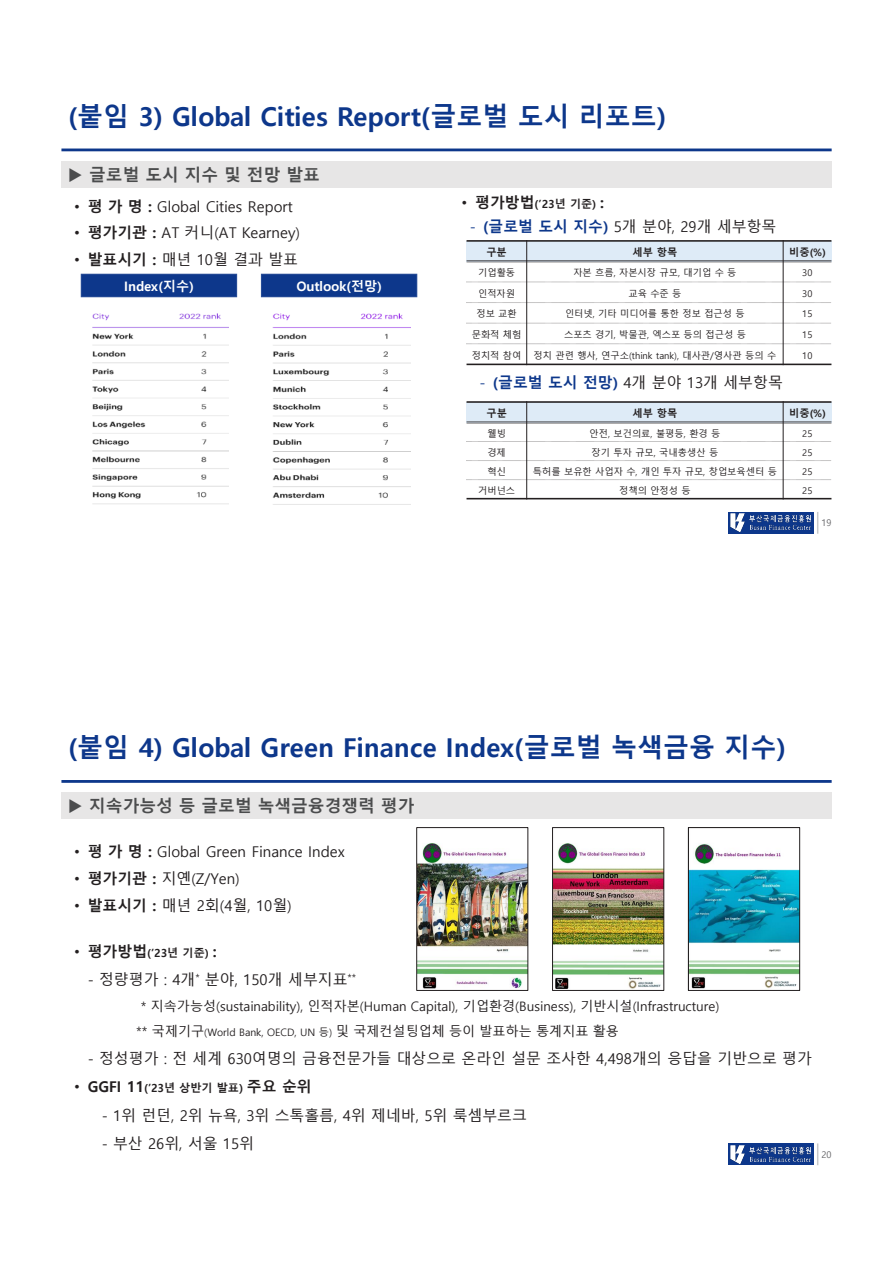
<style>
.page{position:relative;width:893px;height:1263px;background:#fff}
.page>*{position:absolute;margin:0;border:0;box-sizing:border-box;transform-origin:0 0}
.t1{font:700 26.1px "Malgun Gothic";color:#0d378b}
.t2{font:700 16.8px "Malgun Gothic";color:#4b4c4d}
.t3{font:14.85px "Malgun Gothic";color:#231f20}
.t4{font:13.05px/25px "Malgun Gothic";color:#231f20}
.t5{font:700 13.05px "Malgun Gothic";color:#fff}
.t6{font:700 11.1px "Malgun Gothic";color:#231f20}
.t7{font:700 10.35px "Malgun Gothic";color:#231f20}
.t8{font:700 10.2px "Malgun Gothic";color:#231f20}
.t9{font:9.3px "Malgun Gothic";color:#231f20}
.t10{font:9.3px "Malgun Gothic";color:#636366}
.s1{font-family:"Arial"}
.s2{font-weight:700}
.s3{font-family:"Arial";font-weight:400;font-size:14.85px}
.s4{font-size:14.85px}
.s5{color:#0d378b}
.s6{font-weight:700;color:#0d378b}
.s7{font-size:10.2px}
</style>
<div class="page">
<hr style="left:61px;top:149px;width:771px;height:2px;background:#0d378b">
<img style="left:728px;top:512px;width:86px;height:22px">
<svg style="left:817px;top:512px;width:1px;height:22px"></svg>
<div style="left:62px;top:161px;width:770px;height:27px;background:#e7e6e6"></div>
<div style="left:466px;top:402px;width:61px;height:20px;background:#deebf7"></div>
<div style="left:527px;top:402px;width:256px;height:20px;background:#deebf7"></div>
<div style="left:783px;top:402px;width:48px;height:20px;background:#deebf7"></div>
<hr style="left:526px;top:401px;width:1px;height:98px;background:#231f20">
<hr style="left:783px;top:401px;width:1px;height:98px;background:#231f20">
<hr style="left:466px;top:421px;width:365px;height:1px;background:#231f20">
<hr style="left:466px;top:423px;width:365px;height:1px;background:#231f20">
<svg style="left:466px;top:441px;width:365px;height:1px"></svg>
<svg style="left:466px;top:460px;width:365px;height:1px"></svg>
<svg style="left:466px;top:479px;width:365px;height:1px"></svg>
<hr style="left:466px;top:401px;width:365px;height:2px;background:#231f20">
<hr style="left:466px;top:498px;width:365px;height:1px;background:#231f20">
<div style="left:466px;top:241px;width:61px;height:20px;background:#deebf7"></div>
<div style="left:527px;top:241px;width:256px;height:20px;background:#deebf7"></div>
<div style="left:783px;top:241px;width:48px;height:20px;background:#deebf7"></div>
<hr style="left:526px;top:240px;width:1px;height:125px;background:#231f20">
<hr style="left:783px;top:240px;width:1px;height:125px;background:#231f20">
<hr style="left:466px;top:260px;width:365px;height:1px;background:#231f20">
<hr style="left:466px;top:262px;width:365px;height:1px;background:#231f20">
<svg style="left:466px;top:282px;width:365px;height:1px"></svg>
<svg style="left:466px;top:302px;width:365px;height:1px"></svg>
<svg style="left:466px;top:323px;width:365px;height:1px"></svg>
<svg style="left:466px;top:343px;width:365px;height:1px"></svg>
<hr style="left:466px;top:240px;width:365px;height:2px;background:#231f20">
<hr style="left:466px;top:364px;width:365px;height:1px;background:#231f20">
<img style="left:272px;top:313px;width:138px;height:192px">
<img style="left:92px;top:313px;width:136px;height:191px">
<div style="left:81px;top:274px;width:156px;height:23px;background:#0d378b"></div>
<div style="left:81px;top:274px;width:156px;height:23px;border:1px solid #294e98"></div>
<div style="left:261px;top:274px;width:156px;height:23px;background:#0d378b"></div>
<div style="left:261px;top:274px;width:156px;height:23px;border:1px solid #294e98"></div>
<hr style="left:61px;top:780px;width:771px;height:3px;background:#0d378b">
<img style="left:728px;top:1143px;width:86px;height:22px">
<svg style="left:817px;top:1143px;width:1px;height:22px"></svg>
<div style="left:62px;top:792px;width:770px;height:27px;background:#e7e6e6"></div>
<img style="left:554px;top:843px;width:108px;height:146px">
<div style="left:552px;top:827px;width:112px;height:164px;border:1px solid #231f20"></div>
<img style="left:690px;top:843px;width:108px;height:146px">
<div style="left:688px;top:827px;width:112px;height:164px;border:1px solid #231f20"></div>
<img style="left:418px;top:843px;width:108px;height:146px">
<div style="left:416px;top:827px;width:112px;height:164px;border:1px solid #231f20"></div>
<p class="t1" style="left:68px;top:101px;width:600px">(붙임 3) Global Cities Report(글로벌 도시 리포트)</p>
<p class="t2" style="left:68px;top:165px;width:253px">◆ 글로벌 도시 지수 및 전망 발표</p>
<p class="t3" style="left:74px;top:198px;width:220px"><span class="s1">•</span> <span class="s2">평 가 명 :</span> Global Cities Report</p>
<p class="t3" style="left:74px;top:224px;width:227px"><span class="s1">•</span> <span class="s2">평가기관 :</span> AT 커니(AT Kearney)</p>
<p class="t3" style="left:74px;top:251px;width:225px"><span class="s1">•</span> <span class="s2">발표시기 :</span> 매년 10월 결과 발표</p>
<p class="t5" style="left:124px;top:278px;width:71px">Index(지수)</p>
<p class="t5" style="left:296px;top:278px;width:87px">Outlook(전망)</p>
<p class="t6" style="left:462px;top:198px;width:144px"><span class="s3">•</span> <span class="s4">평가방법</span>(’23년 기준) <span class="s4">:</span></p>
<p class="t3" style="left:470px;top:218px;width:308px"><span class="s5">-</span> <span class="s6">(글로벌 도시 지수)</span> 5개 분야, 29개 세부항목</p>
<p class="t8" style="left:486px;top:246px;width:22px">구분</p>
<p class="t8" style="left:633px;top:246px;width:46px">세부 항목</p>
<p class="t8" style="left:789px;top:246px;width:38px">비중(%)</p>
<p class="t9" style="left:478px;top:267px;width:39px">기업활동</p>
<p class="t9" style="left:573px;top:267px;width:165px">자본 흐름, 자본시장 규모, 대기업 수 등</p>
<p class="t9" style="left:802px;top:267px;width:12px">30</p>
<p class="t9" style="left:478px;top:288px;width:39px">인적자원</p>
<p class="t9" style="left:628px;top:288px;width:55px">교육 수준 등</p>
<p class="t9" style="left:802px;top:288px;width:12px">30</p>
<p class="t9" style="left:476px;top:309px;width:42px">정보 교환</p>
<p class="t9" style="left:565px;top:309px;width:181px">인터넷, 기타 미디어를 통한 정보 접근성 등</p>
<p class="t9" style="left:802px;top:309px;width:12px">15</p>
<p class="t9" style="left:472px;top:329px;width:51px">문화적 체험</p>
<p class="t9" style="left:564px;top:329px;width:183px">스포츠 경기, 박물관, 엑스포 등의 접근성 등</p>
<p class="t9" style="left:802px;top:329px;width:12px">15</p>
<p class="t9" style="left:472px;top:350px;width:51px">정치적 참여</p>
<p class="t9" style="left:534px;top:350px;width:244px">정치 관련 행사, 연구소(think tank), 대사관/영사관 등의 수</p>
<p class="t9" style="left:802px;top:350px;width:12px">10</p>
<p class="t3" style="left:480px;top:374px;width:305px"><span class="s5">-</span> <span class="s6">(글로벌 도시 전망)</span> 4개 분야 13개 세부항목</p>
<p class="t7" style="left:486px;top:407px;width:22px">구분</p>
<p class="t7" style="left:633px;top:407px;width:46px">세부 항목</p>
<p class="t7" style="left:789px;top:407px;width:38px">비중(%)</p>
<p class="t9" style="left:487px;top:428px;width:20px">웰빙</p>
<p class="t9" style="left:589px;top:428px;width:132px">안전, 보건의료, 불평등, 환경 등</p>
<p class="t9" style="left:802px;top:428px;width:12px">25</p>
<p class="t9" style="left:487px;top:447px;width:20px">경제</p>
<p class="t9" style="left:592px;top:447px;width:128px">장기 투자 규모, 국내총생산 등</p>
<p class="t9" style="left:802px;top:447px;width:12px">25</p>
<p class="t9" style="left:487px;top:466px;width:20px">혁신</p>
<p class="t9" style="left:533px;top:466px;width:246px">특허를 보유한 사업자 수, 개인 투자 규모, 창업보육센터 등</p>
<p class="t9" style="left:802px;top:466px;width:12px">25</p>
<p class="t9" style="left:478px;top:485px;width:39px">거버넌스</p>
<p class="t9" style="left:619px;top:485px;width:73px">정책의 안정성 등</p>
<p class="t9" style="left:802px;top:485px;width:12px">25</p>
<p class="t10" style="left:821px;top:518px;width:12px">19</p>
<p class="t1" style="left:68px;top:732px;width:719px">(붙임 4) Global Green Finance Index(글로벌 녹색금융 지수)</p>
<p class="t2" style="left:68px;top:796px;width:348px">◆ 지속가능성 등 글로벌 녹색금융경쟁력 평가</p>
<p class="t3" style="left:74px;top:843px;width:272px"><span class="s1">•</span> <span class="s2">평 가 명 :</span> Global Green Finance Index</p>
<p class="t3" style="left:74px;top:870px;width:167px"><span class="s1">•</span> <span class="s2">평가기관 :</span> 지옌(Z/Yen)</p>
<p class="t3" style="left:74px;top:897px;width:219px"><span class="s1">•</span> <span class="s2">발표시기 :</span> 매년 2회(4월, 10월)</p>
<p class="t6" style="left:75px;top:946px;width:144px"><span class="s3">•</span> <span class="s4">평가방법</span>(’23년 기준) <span class="s4">:</span></p>
<p class="t3" style="left:88px;top:971px;width:270px">- 정량평가 : 4개<sup>*</sup> 분야, 150개 세부지표<sup>**</sup></p>
<p class="t4" style="left:136px;top:994px;width:585px;text-indent:5px">* 지속가능성(sustainability), 인적자본(Human Capital), 기업환경(Business), 기반시설(Infrastructure) ** 국제기구<span class="s7">(World Bank, OECD, UN 등)</span> 및 국제컨설팅업체 등이 발표하는 통계지표 활용</p>
<p class="t3" style="left:88px;top:1050px;width:726px">- 정성평가 : 전 세계 630여명의 금융전문가들 대상으로 온라인 설문 조사한 4,498개의 응답을 기반으로 평가</p>
<p class="t6" style="left:74px;top:1082px;width:239px"><span class="s3">•</span> <span class="s4">GGFI 11</span>(’23년 상반기 발표) <span class="s4">주요 순위</span></p>
<p class="t3" style="left:102px;top:1107px;width:427px">- 1위 런던, 2위 뉴욕, 3위 스톡홀름, 4위 제네바, 5위 룩셈부르크</p>
<p class="t3" style="left:102px;top:1135px;width:154px">- 부산 26위, 서울 15위</p>
<p class="t10" style="left:821px;top:1149px;width:12px">20</p>
</div>
